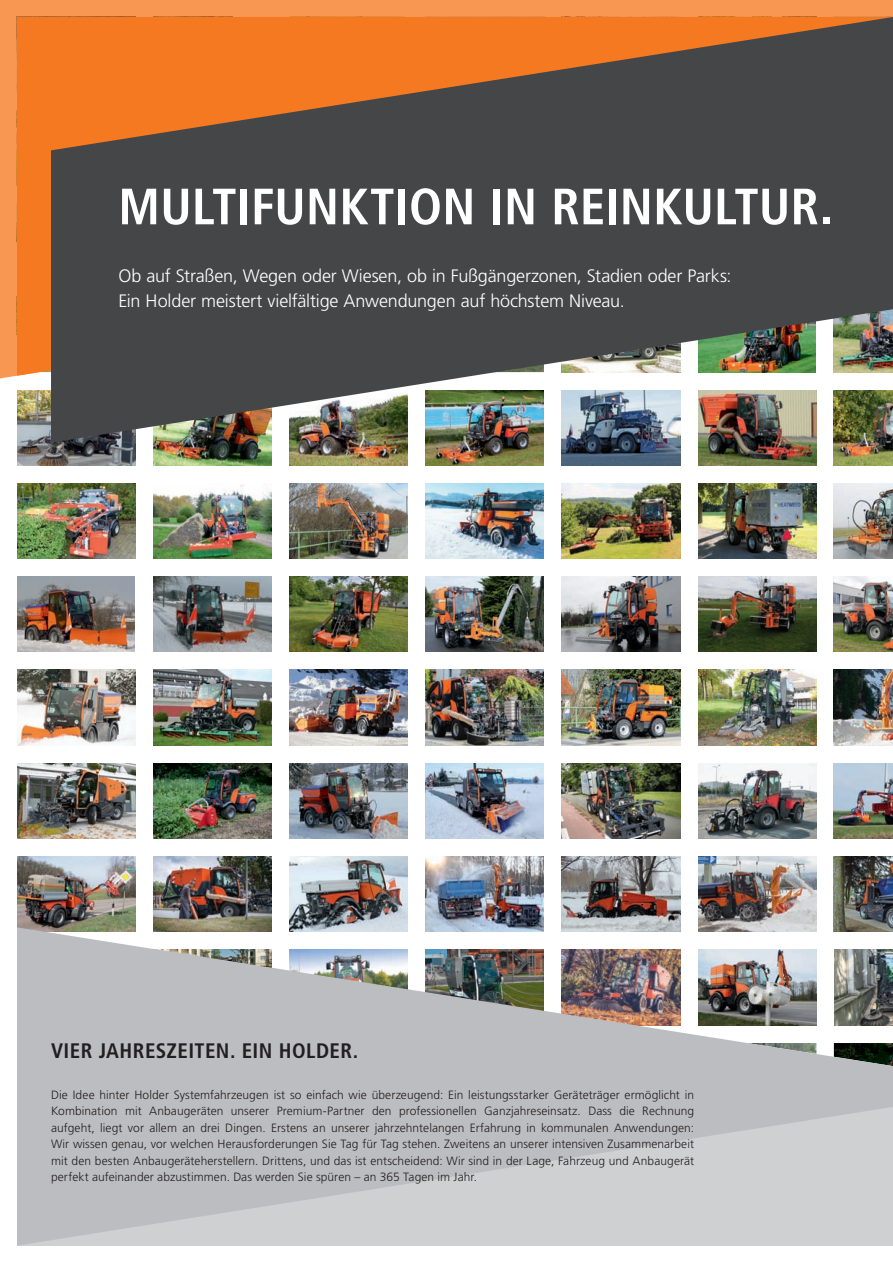
<style>
.page{position:relative;width:893px;height:1263px;background:#fff}
.page>*{position:absolute;margin:0;border:0;box-sizing:border-box;transform-origin:0 0}
.t1{font:700 condensed 51px "Frutiger LT Std";letter-spacing:.005em;color:#fff}
.t2{font:700 condensed 21px "Frutiger LT Std";letter-spacing:.02em;color:#231f20}
.t3{font:300 18px/24.8px "Frutiger LT Std";letter-spacing:-.01em;color:#fff}
.t4{font:300 12px/16.5px "Frutiger LT Std";letter-spacing:.005em;color:#231f20;text-align:justify}
</style>
<div class="page">
<img style="left:17px;top:390px;width:118px;height:75px">
<img style="left:17px;top:483px;width:118px;height:76px">
<img style="left:17px;top:577px;width:118px;height:75px">
<img style="left:17px;top:670px;width:118px;height:75px">
<img style="left:17px;top:763px;width:118px;height:75px">
<img style="left:17px;top:856px;width:118px;height:71px">
<img style="left:153px;top:443px;width:118px;height:22px">
<img style="left:153px;top:485px;width:118px;height:74px">
<img style="left:153px;top:577px;width:118px;height:75px">
<img style="left:153px;top:670px;width:118px;height:75px">
<img style="left:153px;top:763px;width:118px;height:75px">
<img style="left:153px;top:856px;width:118px;height:71px">
<img style="left:289px;top:443px;width:119px;height:22px">
<img style="left:289px;top:483px;width:119px;height:76px">
<img style="left:289px;top:577px;width:119px;height:75px">
<img style="left:289px;top:670px;width:119px;height:75px">
<img style="left:289px;top:763px;width:119px;height:75px">
<img style="left:289px;top:856px;width:119px;height:71px">
<img style="left:426px;top:443px;width:118px;height:22px">
<img style="left:426px;top:483px;width:118px;height:76px">
<img style="left:426px;top:577px;width:118px;height:75px">
<img style="left:426px;top:670px;width:118px;height:75px">
<img style="left:426px;top:763px;width:118px;height:75px">
<img style="left:426px;top:856px;width:118px;height:71px">
<img style="left:562px;top:443px;width:118px;height:22px">
<img style="left:562px;top:483px;width:118px;height:76px">
<img style="left:562px;top:577px;width:118px;height:75px">
<img style="left:562px;top:670px;width:118px;height:75px">
<img style="left:562px;top:763px;width:118px;height:75px">
<img style="left:562px;top:856px;width:118px;height:71px">
<img style="left:698px;top:443px;width:118px;height:22px">
<img style="left:698px;top:483px;width:118px;height:76px">
<img style="left:698px;top:577px;width:118px;height:75px">
<img style="left:698px;top:670px;width:118px;height:75px">
<img style="left:698px;top:763px;width:118px;height:75px">
<img style="left:698px;top:856px;width:118px;height:71px">
<img style="left:834px;top:443px;width:59px;height:22px">
<img style="left:834px;top:483px;width:59px;height:76px">
<img style="left:834px;top:577px;width:59px;height:75px">
<img style="left:834px;top:670px;width:59px;height:75px">
<img style="left:834px;top:763px;width:59px;height:75px">
<img style="left:834px;top:856px;width:59px;height:71px">
<img style="left:17px;top:927px;width:876px;height:180px">
<div style="left:0;top:0;width:893px;height:378px;background:#f79752"></div>
<div style="left:17px;top:17px;width:34px;height:359px;background:#f47921"></div>
<svg style="left:51px;top:17px;width:842px;height:426px;background:#6d5b4c"></svg>
<svg style="left:17px;top:1107px;width:876px;height:139px;background:#c5c6c9"></svg>
<h1 class="t1" style="left:118px;top:176px;width:716px">MULTIFUNKTION IN REINKULTUR.</h1>
<h3 class="t3" style="left:118px;top:264px;width:615px">Ob auf Straßen, Wegen oder Wiesen, ob in Fußgängerzonen, Stadien oder Parks:<br>Ein Holder meistert vielfältige Anwendungen auf höchstem Niveau.</h3>
<h2 class="t2" style="left:51px;top:1038px;width:309px">VIER JAHRESZEITEN. EIN HOLDER.</h2>
<p class="t4" style="left:51px;top:1087px;width:645px">Die Idee hinter Holder Systemfahrzeugen ist so einfach wie überzeugend: Ein leistungsstarker Geräteträger ermöglicht in Kombination mit Anbaugeräten unserer Premium-Partner den professionellen Ganzjahreseinsatz. Dass die Rechnung aufgeht, liegt vor allem an drei Dingen. Erstens an unserer jahrzehntelangen Erfahrung in kommunalen Anwendungen:<br>Wir wissen genau, vor welchen Herausforderungen Sie Tag für Tag stehen. Zweitens an unserer intensiven Zusammenarbeit mit den besten Anbaugeräteherstellern. Drittens, und das ist entscheidend: Wir sind in der Lage, Fahrzeug und Anbaugerät perfekt aufeinander abzustimmen. Das werden Sie spüren – an 365 Tagen im Jahr.</p>
</div>
